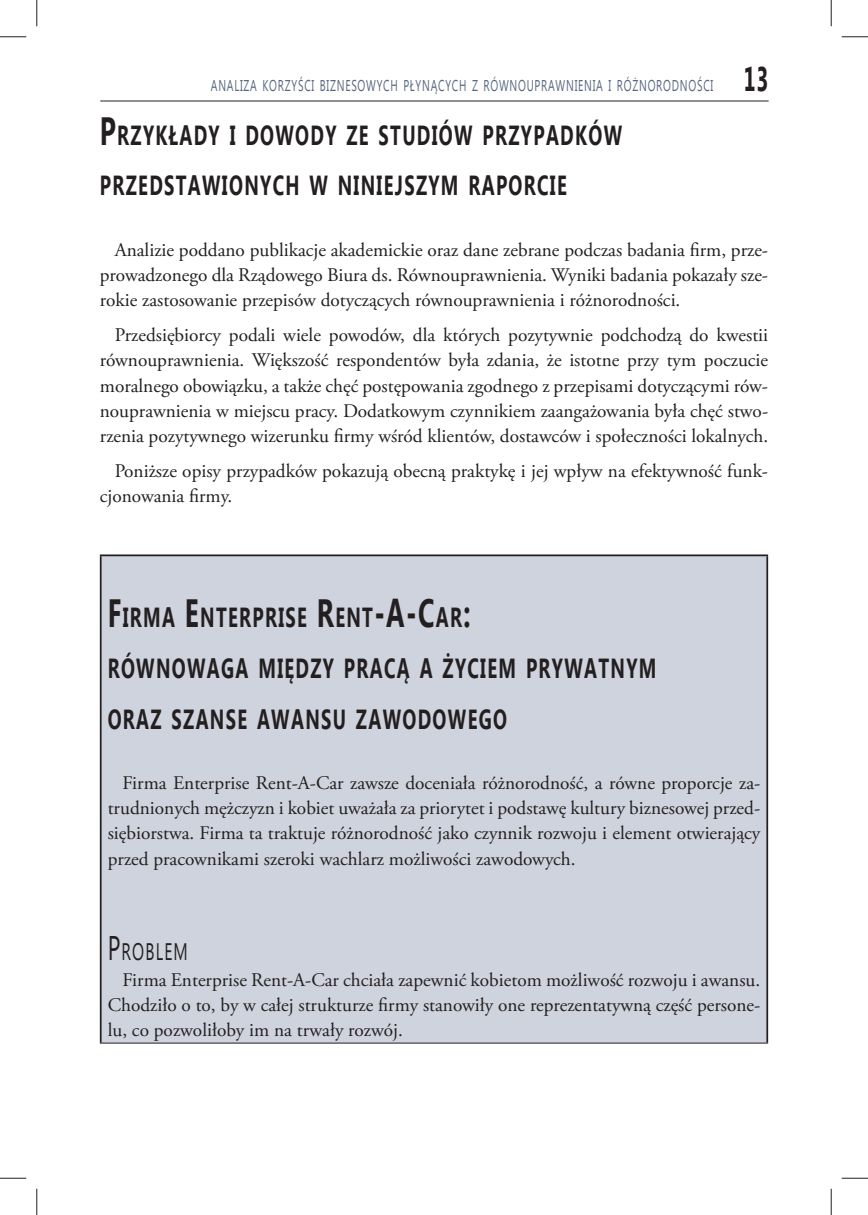
<style>
.page{position:relative;width:868px;height:1215px;background:#fff}
.page>*{position:absolute;margin:0;border:0;box-sizing:border-box;transform-origin:0 0}
.t1{font:700 27.47px/50.8px "Ebrima";letter-spacing:.07em;color:#231f20;scale:.67 1}
.t2{font:23.8px "Ebrima";letter-spacing:.07em;color:#231f20;scale:.67 1}
.t3{font:19.25px/25.2px "Adobe Garamond Pro";color:#231f20;text-align:justify}
.t4{font:15.58px "Ebrima";letter-spacing:.07em;color:#576780;scale:.67 1}
.s1{font-weight:700;font-size:34.12px;color:#231f20}
.s2{font-size:39.38px}
.s3{font-size:34.12px}
</style>
<div class="page">
<hr style="left:100px;top:101px;width:668px;height:1px;background:#231f20">
<div style="left:101px;top:555px;width:666px;height:488px;background:#cfd3de"></div>
<hr style="left:100px;top:554px;width:667px;height:2px;background:#231f20">
<hr style="left:100px;top:556px;width:2px;height:486px;background:#231f20">
<hr style="left:766px;top:556px;width:1px;height:486px;background:#231f20">
<hr style="left:100px;top:1042px;width:667px;height:1px;background:#231f20">
<svg style="left:0;top:36px;width:26px;height:1px"></svg>
<svg style="left:841px;top:36px;width:26px;height:1px"></svg>
<svg style="left:0;top:1177px;width:26px;height:1px"></svg>
<svg style="left:841px;top:1177px;width:26px;height:1px"></svg>
<svg style="left:36px;top:0;width:1px;height:26px"></svg>
<svg style="left:36px;top:1188px;width:1px;height:26px"></svg>
<svg style="left:830px;top:0;width:1px;height:26px"></svg>
<svg style="left:830px;top:1188px;width:1px;height:26px"></svg>
<p class="t4" style="left:211px;top:74px;width:833px">ANALIZA KORZYŚCI BIZNESOWYCH PŁYNĄCYCH Z RÓWNOUPRAWNIENIA I RÓŻNORODNOŚCI <span class="s1">13</span></p>
<h1 class="t1" style="left:100px;top:109px;width:780px"><span class="s2">P</span>RZYKŁADY I DOWODY ZE STUDIÓW PRZYPADKÓW<br>PRZEDSTAWIONYCH W NINIEJSZYM RAPORCIE</h1>
<p class="t3" style="left:100px;top:239px;width:669px;text-indent:15px">Analizie poddano publikacje akademickie oraz dane zebrane podczas badania firm, prze&shy;prowadzonego dla Rządowego Biura ds. Równouprawnienia. Wyniki badania pokazały sze&shy;rokie zastosowanie przepisów dotyczących równouprawnienia i różnorodności.</p>
<p class="t3" style="left:100px;top:324px;width:669px;text-indent:15px">Przedsiębiorcy podali wiele powodów, dla których pozytywnie podchodzą do kwestii równouprawnienia. Większość respondentów była zdania, że istotne przy tym poczucie moralnego obowiązku, a także chęć postępowania zgodnego z przepisami dotyczącymi rów&shy;nouprawnienia w miejscu pracy. Dodatkowym czynnikiem zaangażowania była chęć stwo&shy;rzenia pozytywnego wizerunku firmy wśród klientów, dostawców i społeczności lokalnych.</p>
<p class="t3" style="left:100px;top:460px;width:669px;text-indent:15px">Poniższe opisy przypadków pokazują obecną praktykę i jej wpływ na efektywność funk&shy;cjonowania firmy.</p>
<h1 class="t1" style="left:108px;top:591px;width:820px"><span class="s2">F</span>IRMA <span class="s2">E</span>NTERPRISE <span class="s2">R</span>ENT<span class="s2">-A-C</span>AR<span class="s2">:<br></span>RÓWNOWAGA MIĘDZY PRACĄ A ŻYCIEM PRYWATNYM<br>ORAZ SZANSE AWANSU ZAWODOWEGO</h1>
<p class="t3" style="left:108px;top:772px;width:653px;text-indent:15px">Firma Enterprise Rent-A-Car zawsze doceniała różnorodność, a równe proporcje za&shy;trudnionych mężczyzn i kobiet uważała za priorytet i podstawę kultury biznesowej przed&shy;siębiorstwa. Firma ta traktuje różnorodność jako czynnik rozwoju i element otwierający przed pracownikami szeroki wachlarz możliwości zawodowych.</p>
<p class="t2" style="left:108px;top:934px;width:121px"><span class="s3">P</span>ROBLEM</p>
<p class="t3" style="left:108px;top:968px;width:654px;text-indent:15px">Firma Enterprise Rent-A-Car chciała zapewnić kobietom możliwość rozwoju i awansu.<br>Chodziło o to, by w całej strukturze firmy stanowiły one reprezentatywną część persone&shy;lu, co pozwoliłoby im na trwały rozwój.</p>
</div>
